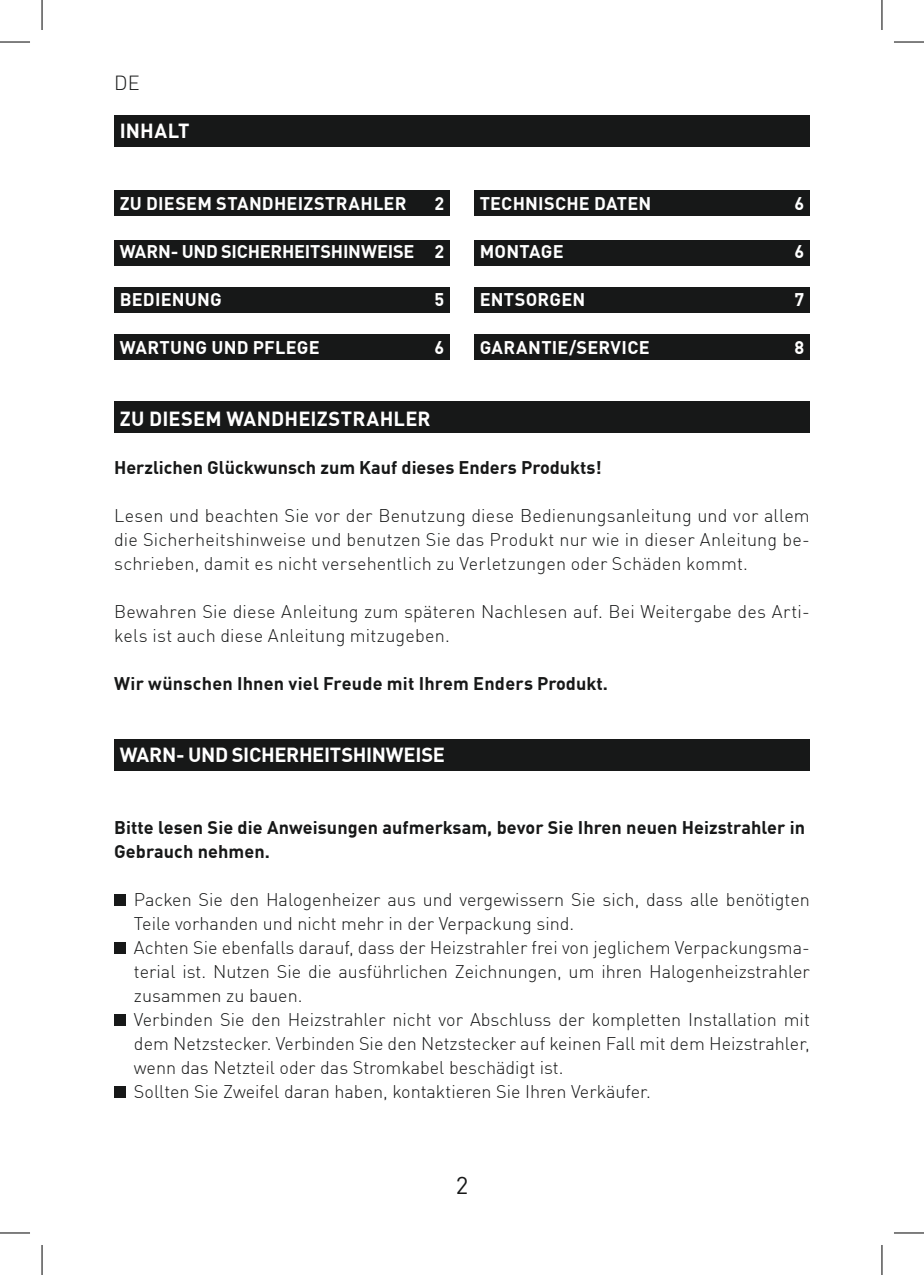
<style>
.page{position:relative;width:924px;height:1275px;background:#fff}
.page>*{position:absolute;margin:0;border:0;box-sizing:border-box;transform-origin:0 0}
.t1{font:24px "DIN Offc";color:#171818}
.t2{font:700 20px "DIN Offc";color:#fff}
.t3{font:300 20px "DIN Offc";color:#171818}
.t4{font:300 18px/24px "DIN Offc";color:#171818}
.t5{font:700 18px/24px "DIN Offc";letter-spacing:.005em;color:#171818}
.t6{font:700 18px "DIN Offc";letter-spacing:.01em;color:#fff}
.t7{font:700 18px "DIN Offc";letter-spacing:-.01em;color:#fff}
</style>
<div class="page">
<div style="left:114px;top:115px;width:695px;height:32px;background:#171818"></div>
<div style="left:114px;top:190px;width:336px;height:26px;background:#171818"></div>
<div style="left:114px;top:240px;width:336px;height:25px;background:#171818"></div>
<div style="left:474px;top:190px;width:335px;height:26px;background:#171818"></div>
<div style="left:474px;top:240px;width:335px;height:25px;background:#171818"></div>
<div style="left:114px;top:287px;width:336px;height:26px;background:#171818"></div>
<div style="left:474px;top:287px;width:335px;height:26px;background:#171818"></div>
<div style="left:114px;top:401px;width:695px;height:32px;background:#171818"></div>
<div style="left:114px;top:739px;width:695px;height:32px;background:#171818"></div>
<div style="left:114px;top:894px;width:12px;height:12px;background:#171818"></div>
<div style="left:114px;top:942px;width:12px;height:12px;background:#171818"></div>
<div style="left:114px;top:1014px;width:12px;height:12px;background:#171818"></div>
<div style="left:114px;top:1086px;width:12px;height:12px;background:#171818"></div>
<div style="left:114px;top:334px;width:336px;height:26px;background:#171818"></div>
<div style="left:474px;top:334px;width:335px;height:26px;background:#171818"></div>
<hr style="left:0;top:42px;width:30px;height:1px;background:#000">
<hr style="left:893px;top:42px;width:30px;height:1px;background:#000">
<hr style="left:0;top:1232px;width:30px;height:1px;background:#000">
<hr style="left:893px;top:1232px;width:30px;height:1px;background:#000">
<hr style="left:42px;top:0;width:1px;height:30px;background:#000">
<hr style="left:42px;top:1245px;width:1px;height:30px;background:#000">
<hr style="left:881px;top:0;width:1px;height:30px;background:#000">
<hr style="left:881px;top:1245px;width:1px;height:30px;background:#000">
<p class="t3" style="left:114px;top:71px;width:27px">DE</p>
<p class="t2" style="left:120px;top:118px;width:71px">INHALT</p>
<p class="t6" style="left:120px;top:192px;width:288px">ZU DIESEM STANDHEIZSTRAHLER</p>
<p class="t6" style="left:434px;top:192px;width:11px">2</p>
<p class="t7" style="left:120px;top:240px;width:326px">WARN- UND SICHERHEITSHINWEISE 2</p>
<p class="t6" style="left:479px;top:192px;width:173px">TECHNISCHE DATEN</p>
<p class="t6" style="left:794px;top:192px;width:11px">6</p>
<p class="t6" style="left:479px;top:240px;width:85px">MONTAGE</p>
<p class="t6" style="left:794px;top:240px;width:11px">6</p>
<p class="t6" style="left:120px;top:288px;width:103px">BEDIENUNG</p>
<p class="t6" style="left:434px;top:288px;width:11px">5</p>
<p class="t6" style="left:479px;top:288px;width:107px">ENTSORGEN</p>
<p class="t6" style="left:794px;top:288px;width:11px">7</p>
<p class="t6" style="left:120px;top:336px;width:201px">WARTUNG UND PFLEGE</p>
<p class="t6" style="left:434px;top:336px;width:11px">6</p>
<p class="t6" style="left:479px;top:336px;width:171px">GARANTIE/SERVICE</p>
<p class="t6" style="left:794px;top:336px;width:11px">8</p>
<p class="t2" style="left:120px;top:406px;width:312px">ZU DIESEM WANDHEIZSTRAHLER</p>
<p class="t5" style="left:114px;top:455px;width:489px">Herzlichen Glückwunsch zum Kauf dieses Enders Produkts!</p>
<p class="t4" style="left:114px;top:503px;width:697px;text-align:justify">Lesen und beachten Sie vor der Benutzung diese Bedienungsanleitung und vor allem die Sicherheitshinweise und benutzen Sie das Produkt nur wie in dieser Anleitung be&shy;schrieben, damit es nicht versehentlich zu Verletzungen oder Schäden kommt.</p>
<p class="t4" style="left:114px;top:599px;width:697px">Bewahren Sie diese Anleitung zum späteren Nachlesen auf. Bei Weitergabe des Arti&shy;kels ist auch diese Anleitung mitzugeben.</p>
<p class="t5" style="left:114px;top:671px;width:495px">Wir wünschen Ihnen viel Freude mit Ihrem Enders Produkt.</p>
<p class="t2" style="left:120px;top:742px;width:326px">WARN- UND SICHERHEITSHINWEISE</p>
<p class="t5" style="left:114px;top:815px;width:692px">Bitte lesen Sie die Anweisungen aufmerksam, bevor Sie Ihren neuen Heizstrahler in<br>Gebrauch nehmen.</p>
<p class="t4" style="left:134px;top:887px;width:677px">Packen Sie den Halogenheizer aus und vergewissern Sie sich, dass alle benötigten Teile vorhanden und nicht mehr in der Verpackung sind.<br>Achten Sie ebenfalls darauf, dass der Heizstrahler frei von jeglichem Verpackungsma&shy;terial ist. Nutzen Sie die ausführlichen Zeichnungen, um ihren Halogenheizstrahler zusammen zu bauen.<br>Verbinden Sie den Heizstrahler nicht vor Abschluss der kompletten Installation mit dem Netzstecker. Verbinden Sie den Netzstecker auf keinen Fall mit dem Heizstrahler, wenn das Netzteil oder das Stromkabel beschädigt ist.<br>Sollten Sie Zweifel daran haben, kontaktieren Sie Ihren Verkäufer.</p>
<h1 class="t1" style="left:455px;top:1170px;width:14px">2</h1>
</div>
